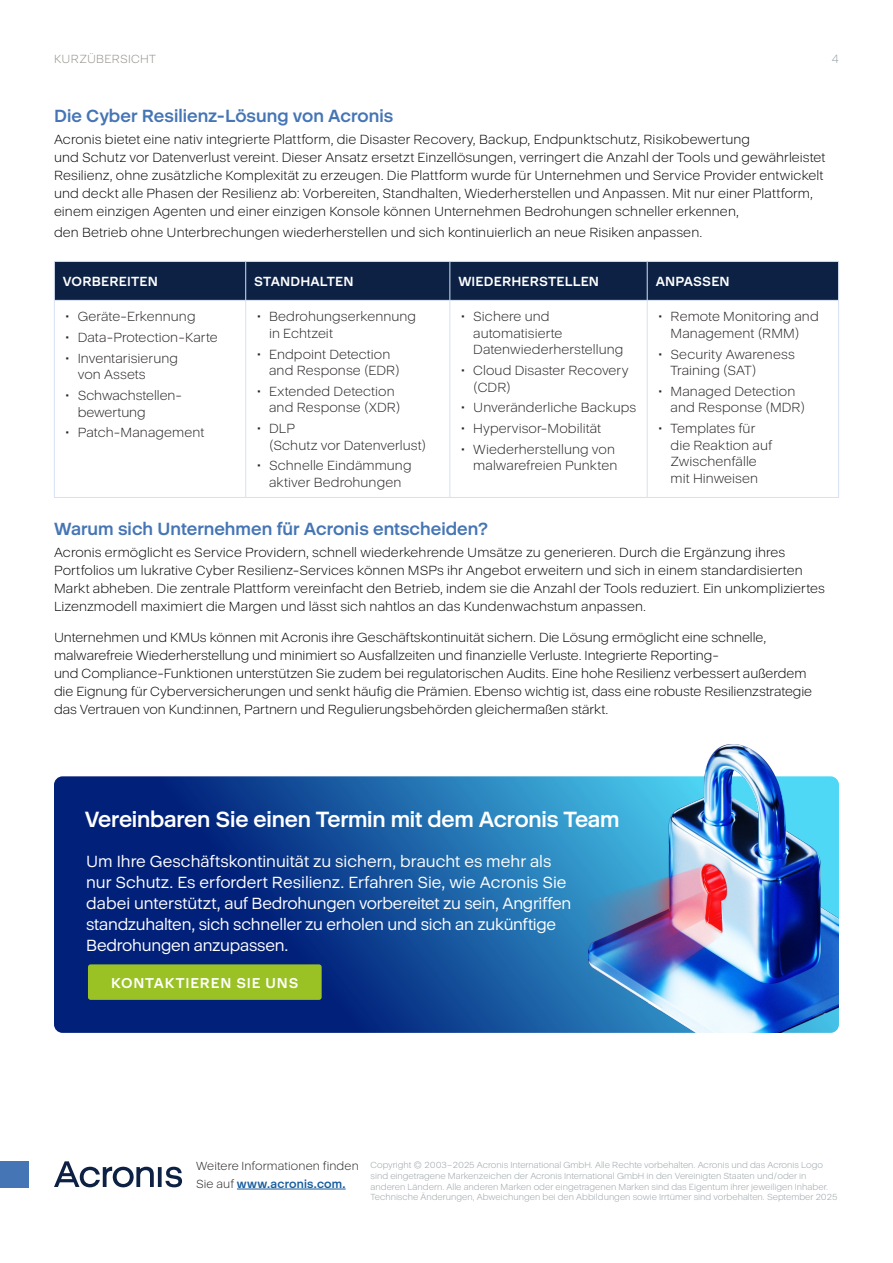
<style>
.page{position:relative;width:893px;height:1263px;background:#fff}
.page>*{position:absolute;margin:0;border:0;box-sizing:border-box;transform-origin:0 0}
.Body_Text{font:700 22.5px "Acronis Cyber";letter-spacing:-.01em;color:#fff}
.t1{font:700 18px "Acronis Cyber";color:#4575b5}
.t2{font:16.5px/21px "Acronis Cyber";letter-spacing:-.01em;color:#fff}
.Paragraph_Style_1{font:700 14.55px "Acronis Cyber";letter-spacing:.06em;color:#fff}
.Body_Text-2{font:300 13.5px/18px "Acronis Cyber";letter-spacing:.005em;color:#000}
.t3{font:300 13.5px/16.5px "Acronis Cyber";letter-spacing:.005em;color:#231f20}
.body_text{font:700 13.5px "Acronis Cyber";letter-spacing:.01em;color:#fff}
.t4{font:300 12px/17.2px "Acronis Cyber";letter-spacing:.01em;color:#231f20}
.t5{font:300 12px "Acronis Cyber";letter-spacing:.02em;color:#928f89}
.t6{font:300 12px "Acronis Cyber";color:#96a0a4}
.body_text-2{font:300 9px/10.8px "Acronis Cyber";color:#96a0a4}
.s1{font-weight:700;color:#175d9e}
</style>
<div class="page">
<hr style="left:237px;top:1189px;width:109px;height:1px;background:#175d9e">
<div style="left:0;top:1161px;width:28px;height:26px;background:#4575b5"></div>
<svg style="left:54px;top:1161px;width:128px;height:26px"></svg>
<svg style="left:54px;top:776px;width:534px;height:257px;background:#104593"></svg>
<div style="left:88px;top:964px;width:234px;height:36px;background:#9bc225;border-radius:3px"></div>
<img style="left:588px;top:744px;width:251px;height:289px">
<div style="left:55px;top:262px;width:783px;height:38px;background:#0c2144"></div>
<hr style="left:54px;top:261px;width:192px;height:1px;background:#d6e1f2">
<hr style="left:54px;top:262px;width:1px;height:38px;background:#d6e1f2">
<hr style="left:246px;top:261px;width:204px;height:1px;background:#d6e1f2">
<hr style="left:450px;top:261px;width:197px;height:1px;background:#d6e1f2">
<hr style="left:647px;top:261px;width:192px;height:1px;background:#d6e1f2">
<hr style="left:245px;top:262px;width:1px;height:38px;background:#d6e1f2">
<hr style="left:449px;top:262px;width:1px;height:38px;background:#d6e1f2">
<hr style="left:647px;top:262px;width:1px;height:38px;background:#d6e1f2">
<hr style="left:838px;top:262px;width:1px;height:38px;background:#d6e1f2">
<hr style="left:54px;top:300px;width:192px;height:1px;background:#d6e1f2">
<hr style="left:54px;top:301px;width:1px;height:196px;background:#d6e1f2">
<hr style="left:246px;top:300px;width:204px;height:1px;background:#d6e1f2">
<hr style="left:450px;top:300px;width:197px;height:1px;background:#d6e1f2">
<hr style="left:647px;top:300px;width:192px;height:1px;background:#d6e1f2">
<hr style="left:245px;top:301px;width:1px;height:196px;background:#d6e1f2">
<hr style="left:449px;top:301px;width:1px;height:196px;background:#d6e1f2">
<hr style="left:647px;top:301px;width:1px;height:196px;background:#d6e1f2">
<hr style="left:838px;top:301px;width:1px;height:196px;background:#d6e1f2">
<hr style="left:54px;top:497px;width:192px;height:1px;background:#d6e1f2">
<hr style="left:246px;top:497px;width:204px;height:1px;background:#d6e1f2">
<hr style="left:450px;top:497px;width:197px;height:1px;background:#d6e1f2">
<hr style="left:647px;top:497px;width:192px;height:1px;background:#d6e1f2">
<p class="t5" style="left:54px;top:52px;width:103px">KURZÜBERSICHT</p>
<p class="t6" style="left:832px;top:52px;width:9px">4</p>
<p class="t1" style="left:54px;top:105px;width:341px">Die Cyber Resilienz-Lösung von Acronis</p>
<p class="Body_Text-2" style="left:54px;top:130px;width:773px">Acronis bietet eine nativ integrierte Plattform, die Disaster Recovery, Backup, Endpunktschutz, Risikobewertung<br>und Schutz vor Datenverlust vereint. Dieser Ansatz ersetzt Einzellösungen, verringert die Anzahl der Tools und gewährleistet Resilienz, ohne zusätzliche Komplexität zu erzeugen. Die Plattform wurde für Unternehmen und Service Provider entwickelt und deckt alle Phasen der Resilienz ab: Vorbereiten, Standhalten, Wiederherstellen und Anpassen. Mit nur einer Plattform, einem einzigen Agenten und einer einzigen Konsole können Unternehmen Bedrohungen schneller erkennen,</p>
<p class="Body_Text-2" style="left:54px;top:223px;width:650px">den Betrieb ohne Unterbrechungen wiederherstellen und sich kontinuierlich an neue Risiken anpassen.</p>
<p class="body_text" style="left:63px;top:273px;width:96px">VORBEREITEN</p>
<p class="body_text" style="left:254px;top:273px;width:101px">STANDHALTEN</p>
<p class="body_text" style="left:458px;top:273px;width:142px">WIEDERHERSTELLEN</p>
<p class="body_text" style="left:656px;top:273px;width:76px">ANPASSEN</p>
<p class="t3" style="left:65px;top:308px;width:132px">• Geräte-Erkennung</p>
<p class="t3" style="left:65px;top:329px;width:154px">• Data-Protection-Karte</p>
<p class="t3" style="left:78px;top:350px;width:102px;text-indent:-13px">• Inventarisierung von Assets</p>
<p class="t3" style="left:78px;top:387px;width:106px;text-indent:-13px">• Schwachstellen&shy;bewertung</p>
<p class="t3" style="left:65px;top:424px;width:141px">• Patch-Management</p>
<p class="t3" style="left:269px;top:308px;width:148px;text-indent:-13px">• Bedrohungserkennung in Echtzeit</p>
<p class="t3" style="left:269px;top:346px;width:132px;text-indent:-13px">• Endpoint Detection and Response (EDR)</p>
<p class="t3" style="left:269px;top:383px;width:133px;text-indent:-13px">• Extended Detection and Response (XDR)</p>
<p class="t3" style="left:269px;top:420px;width:159px;text-indent:-13px">• DLP<br>(Schutz vor Datenverlust)</p>
<p class="t3" style="left:256px;top:457px;width:157px;text-align:center">• Schnelle Eindämmung aktiver Bedrohungen</p>
<p class="t3" style="left:473px;top:308px;width:152px;text-indent:-13px">• Sichere und automatisierte<br>Datenwiederherstellung</p>
<p class="t3" style="left:473px;top:362px;width:157px;text-indent:-13px">• Cloud Disaster Recovery (CDR)</p>
<p class="t3" style="left:460px;top:399px;width:177px">• Unveränderliche Backups</p>
<p class="t3" style="left:460px;top:420px;width:142px">• Hypervisor-Mobilität</p>
<p class="t3" style="left:460px;top:441px;width:158px;text-align:right">• Wiederherstellung von malwarefreien Punkten</p>
<p class="t3" style="left:658px;top:308px;width:162px;text-align:center">• Remote Monitoring and<br>Management (RMM)</p>
<p class="t3" style="left:671px;top:346px;width:126px;text-indent:-13px">• Security Awareness<br>Training (SAT)</p>
<p class="t3" style="left:671px;top:383px;width:136px;text-indent:-13px">• Managed Detection and Response (MDR)</p>
<p class="t3" style="left:671px;top:420px;width:103px;text-indent:-13px">• Templates für die Reaktion auf<br>Zwischenfälle mit Hinweisen</p>
<p class="t1" style="left:54px;top:518px;width:435px">Warum sich Unternehmen für Acronis entscheiden?</p>
<p class="Body_Text-2" style="left:54px;top:544px;width:772px">Acronis ermöglicht es Service Providern, schnell wiederkehrende Umsätze zu generieren. Durch die Ergänzung ihres Portfolios um lukrative Cyber Resilienz-Services können MSPs ihr Angebot erweitern und sich in einem standardisierten Markt abheben. Die zentrale Plattform vereinfacht den Betrieb, indem sie die Anzahl der Tools reduziert. Ein unkompliziertes Lizenzmodell maximiert die Margen und lässt sich nahtlos an das Kundenwachstum anpassen.</p>
<p class="Body_Text-2" style="left:54px;top:628px;width:760px">Unternehmen und KMUs können mit Acronis ihre Geschäftskontinuität sichern. Die Lösung ermöglicht eine schnelle, malwarefreie Wiederherstellung und minimiert so Ausfallzeiten und finanzielle Verluste. Integrierte Reporting-<br>und Compliance-Funktionen unterstützen Sie zudem bei regulatorischen Audits. Eine hohe Resilienz verbessert außerdem die Eignung für Cyberversicherungen und senkt häufig die Prämien. Ebenso wichtig ist, dass eine robuste Resilienzstrategie das Vertrauen von Kund:innen, Partnern und Regulierungsbehörden gleichermaßen stärkt.</p>
<p class="Body_Text" style="left:85px;top:806px;width:536px">Vereinbaren Sie einen Termin mit dem Acronis Team</p>
<p class="t2" style="left:86px;top:851px;width:487px">Um Ihre Geschäftskontinuität zu sichern, braucht es mehr als nur Schutz. Es erfordert Resilienz. Erfahren Sie, wie Acronis Sie dabei unterstützt, auf Bedrohungen vorbereitet zu sein, Angriffen standzuhalten, sich schneller zu erholen und sich an zukünftige Bedrohungen anzupassen.</p>
<p class="Paragraph_Style_1" style="left:111px;top:974px;width:189px">KONTAKTIEREN SIE UNS</p>
<p class="t4" style="left:196px;top:1157px;width:164px">Weitere Informationen finden<br>Sie auf <span class="s1">www.acronis.com.</span></p>
<p class="body_text-2" style="left:371px;top:1159px;width:468px">Copyright © 2003–2025 Acronis International GmbH. Alle Rechte vorbehalten. Acronis und das Acronis Logo sind eingetragene Markenzeichen der Acronis International GmbH in den Vereinigten Staaten und/oder in anderen Ländern. Alle anderen Marken oder eingetragenen Marken sind das Eigentum ihrer jeweiligen Inhaber.<br>Technische Änderungen, Abweichungen bei den Abbildungen sowie Irrtümer sind vorbehalten. September 2025</p>
</div>
